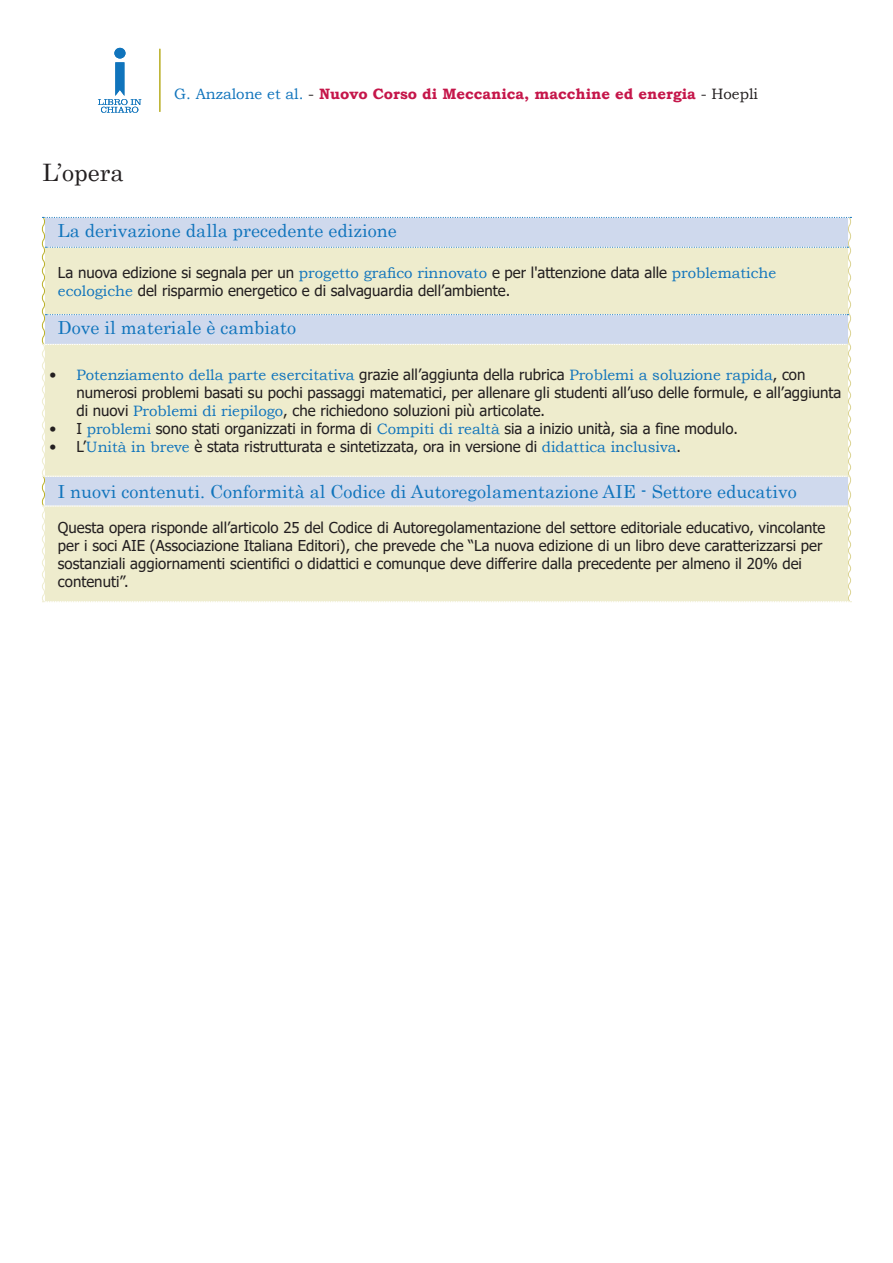
<style>
.page{position:relative;width:893px;height:1263px;background:#fff}
.page>*{position:absolute;margin:0;border:0;box-sizing:border-box;transform-origin:0 0}
.t1{font:24px "Century";color:#231f20}
.t2{font:18px "Century";color:#1074bc}
.t3{font:15px/18px "Tahoma";color:#231f20}
.t4{font:700 15px "Bookman Old Style";color:#c5164a}
.s1{font-weight:400;color:#1074bc}
.s2{font-weight:400;color:#231f20}
.s3{font-family:"Bookman Old Style";color:#1074bc}
</style>
<div class="page">
<svg style="left:41px;top:217px;width:811px;height:385px;background:#e6e7d5"></svg>
<hr style="left:159px;top:49px;width:1px;height:63px;background:#bbb12a">
<div style="left:114px;top:48px;width:11px;height:11px;background:#1074bc;border-radius:50%"></div>
<svg style="left:98px;top:62px;width:43px;height:51px"></svg>
<p class="t1" style="left:43px;top:152px;width:83px">L’opera</p>
<p class="t4" style="left:174px;top:83px;width:585px"><span class="s1">G. Anzalone et al.</span> <span class="s2">-</span> Nuovo Corso di Meccanica, macchine ed energia <span class="s2">- Hoepli</span></p>
<p class="t2" style="left:58px;top:215px;width:340px">La derivazione dalla precedente edizione</p>
<p class="t3" style="left:58px;top:264px;width:720px">La nuova edizione si segnala per un <span class="s3">progetto grafico rinnovato</span> e per l'attenzione data alle <span class="s3">problematiche ecologiche</span> del risparmio energetico e di salvaguardia dell’ambiente.</p>
<p class="t2" style="left:58px;top:312px;width:240px">Dove il materiale è cambiato</p>
<p class="t3" style="left:76px;top:366px;width:766px;text-indent:-27px">• <span class="s3">Potenziamento della parte esercitativa</span> grazie all’aggiunta della rubrica <span class="s3">Problemi a soluzione rapida</span>, con numerosi problemi basati su pochi passaggi matematici, per allenare gli studenti all’uso delle formule, e all’aggiunta di nuovi <span class="s3">Problemi di riepilogo</span>, che richiedono soluzioni più articolate.</p>
<p class="t3" style="left:49px;top:420px;width:690px">• I <span class="s3">problemi</span> sono stati organizzati in forma di <span class="s3">Compiti di realtà</span> sia a inizio unità, sia a fine modulo.</p>
<p class="t3" style="left:49px;top:438px;width:633px">• L’<span class="s3">Unità in breve</span> è stata ristrutturata e sintetizzata, ora in versione di <span class="s3">didattica inclusiva</span>.</p>
<p class="t2" style="left:58px;top:476px;width:740px">I nuovi contenuti. Conformità al Codice di Autoregolamentazione AIE - Settore educativo</p>
<p class="t3" style="left:58px;top:519px;width:769px">Questa opera risponde all’articolo 25 del Codice di Autoregolamentazione del settore editoriale educativo, vincolante per i soci AIE (Associazione Italiana Editori), che prevede che “La nuova edizione di un libro deve caratterizzarsi per sostanziali aggiornamenti scientifici o didattici e comunque deve differire dalla precedente per almeno il 20% dei contenuti”.</p>
</div>
